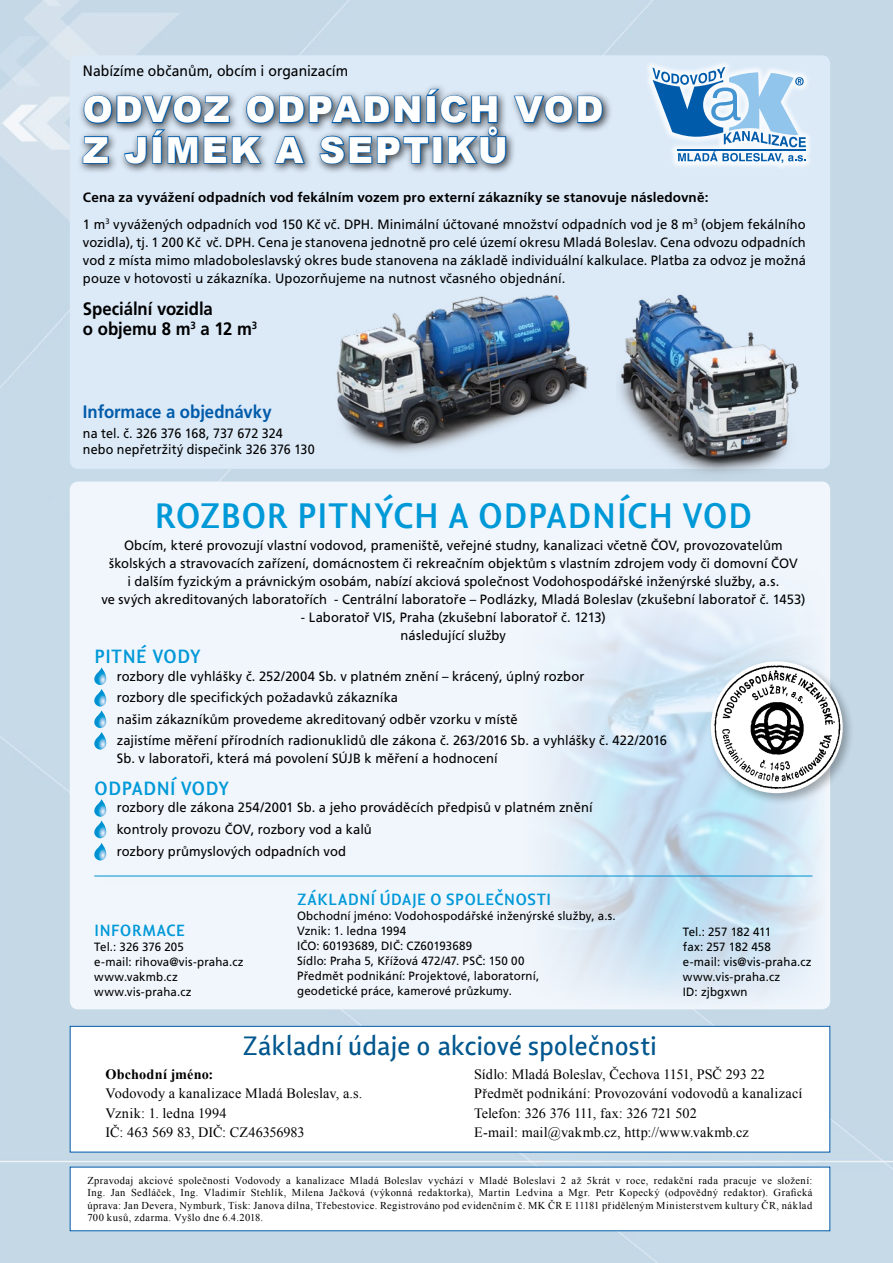
<style>
.page{position:relative;width:893px;height:1263px;background:#fff}
.page>*{position:absolute;margin:0;border:0;box-sizing:border-box;transform-origin:0 0}
.t1{font:900 36px/40.5px "Arial";letter-spacing:.05em;color:#fff}
.t2{font:700 36px "Lisboa Sans";letter-spacing:-.015em;color:#0099d8}
.t3{font:500 27px "Lisboa Sans";letter-spacing:-.01em;color:#00578e}
.t4{font:700 19.5px "Lisboa Sans";letter-spacing:-.01em;color:#0099d8}
.t5{font:700 18px/20.4px "Frutiger CE";letter-spacing:-.005em;color:#000;scale:.93 1}
.t6{font:700 18px "Frutiger CE";letter-spacing:-.005em;color:#005baa;scale:.93 1}
.t7{font:700 16.5px "Lisboa Sans";letter-spacing:-.005em;color:#0099d8}
.t8{font:15px "Frutiger CE";color:#000;scale:.93 1}
.t9{font:14.25px/19.5px "Times New Roman";letter-spacing:.01em;color:#000}
.t10{font:700 14.25px "Times New Roman";letter-spacing:.01em;color:#000}
.t11{font:13.5px/18px "Frutiger CE";letter-spacing:.005em;color:#000;scale:.96 1}
.t12{font:13.5px/15.8px "Frutiger CE";letter-spacing:.005em;color:#000;scale:.93 1}
.t13{font:12px/15px "Frutiger CE";letter-spacing:.01em;color:#000;scale:.96 1}
.t14{font:10.5px/12.3px "Times New Roman";letter-spacing:.04em;color:#000;text-align:justify}
.s1{font-weight:700}
</style>
<div class="page">
<img style="left:0;top:0;width:893px;height:1263px">
<div style="left:70px;top:55px;width:760px;height:414px;background:#dceaf8;border-radius:9px"></div>
<svg style="left:70px;top:482px;width:760px;height:527px;fill:#f1f6fc"></svg>
<div style="left:77px;top:82px;width:536px;height:92px;background:#000;opacity:.75"></div>
<svg style="left:82px;top:88px;width:522px;height:77px"></svg>
<div style="left:645px;top:60px;width:169px;height:110px;background:#fff;opacity:.8"></div>
<svg style="left:652px;top:67px;width:154px;height:96px"></svg>
<img style="left:336px;top:295px;width:253px;height:158px">
<img style="left:616px;top:294px;width:203px;height:188px">
<div style="left:70px;top:1167px;width:760px;height:64px;background:#fff"></div>
<div style="left:70px;top:1026px;width:760px;height:126px;background:#fff"></div>
<div style="left:70px;top:1026px;width:760px;height:126px;border:1px solid #005baa"></div>
<div style="left:707px;top:657px;width:148px;height:148px;background:#000;opacity:.3"></div>
<img style="left:711px;top:661px;width:132px;height:132px;border-radius:66px">
<svg style="left:94px;top:667px;width:13px;height:83px"></svg>
<svg style="left:94px;top:799px;width:13px;height:62px"></svg>
<div style="left:92px;top:872px;width:732px;height:17px;background:#000;opacity:.1"></div>
<hr style="left:94px;top:876px;width:718px;height:1px;background:#008fd0">
<p class="t8" style="left:83px;top:62px;width:287px">Nabízíme občanům, obcím i organizacím</p>
<h1 class="t1" style="left:83px;top:88px;width:522px">ODVOZ ODPADNÍCH VOD<br>Z JÍMEK A SEPTIKŮ</h1>
<p class="t11" style="left:83px;top:184px;width:754px;line-height:26.5px"><span class="s1">Cena za vyvážení odpadních vod fekálním vozem pro externí zákazníky se stanovuje následovně:<br></span>1 m<sup>3</sup> vyvážených odpadních vod 150 Kč vč. DPH. Minimální účtované množství odpadních vod je 8 m<sup>3</sup> (objem fekálního</p>
<p class="t11" style="left:83px;top:233px;width:754px;text-align:justify">vozidla), tj. 1 200 Kč vč. DPH. Cena je stanovena jednotně pro celé území okresu Mladá Boleslav. Cena odvozu odpadních vod z místa mimo mladoboleslavský okres bude stanovena na základě individuální kalkulace. Platba za odvoz je možná pouze v hotovosti u zákazníka. Upozorňujeme na nutnost včasného objednání.</p>
<h3 class="t5" style="left:83px;top:298px;width:189px">Speciální vozidla<br>o objemu 8 m<sup>3</sup> a 12 m<sup>3</sup></h3>
<h3 class="t6" style="left:83px;top:402px;width:204px">Informace a objednávky</h3>
<p class="t12" style="left:83px;top:426px;width:251px">na tel. č. 326 376 168, 737 672 324 nebo nepřetržitý dispečink 326 376 130</p>
<h1 class="t2" style="left:154px;top:492px;width:600px">ROZBOR PITNÝCH A ODPADNÍCH VOD</h1>
<p class="t11" style="left:101px;top:536px;width:735px;text-align:center">Obcím, které provozují vlastní vodovod, prameniště, veřejné studny, kanalizaci včetně ČOV, provozovatelům školských a stravovacích zařízení, domácnostem či rekreačním objektům s vlastním zdrojem vody či domovní ČOV<br>i dalším fyzickým a právnickým osobám, nabízí akciová společnost Vodohospodářské inženýrské služby, a.s.<br>ve svých akreditovaných laboratořích - Centrální laboratoře – Podlázky, Mladá Boleslav (zkušební laboratoř č. 1453)</p>
<p class="t11" style="left:301px;top:608px;width:319px;text-align:center">- Laboratoř VIS, Praha (zkušební laboratoř č. 1213) následující služby</p>
<h3 class="t4" style="left:94px;top:644px;width:108px">PITNÉ VODY</h3>
<p class="t11" style="left:117px;top:665px;width:575px;line-height:21.5px">rozbory dle vyhlášky č. 252/2004 Sb. v platném znění – krácený, úplný rozbor<br>rozbory dle specifických požadavků zákazníka<br>našim zákazníkům provedeme akreditovaný odběr vzorku v místě<br>zajistíme měření přírodních radionuklidů dle zákona č. 263/2016 Sb. a vyhlášky č. 422/2016</p>
<p class="t11" style="left:117px;top:749px;width:398px">Sb. v laboratoři, která má povolení SÚJB k měření a hodnocení</p>
<h3 class="t4" style="left:94px;top:776px;width:137px">ODPADNÍ VODY</h3>
<p class="t11" style="left:117px;top:797px;width:497px;line-height:21.9px">rozbory dle zákona 254/2001 Sb. a jeho prováděcích předpisů v platném znění kontroly provozu ČOV, rozbory vod a kalů<br>rozbory průmyslových odpadních vod</p>
<p class="t7" style="left:94px;top:919px;width:92px">INFORMACE</p>
<p class="t13" style="left:94px;top:939px;width:157px">Tel.: 326 376 205<br>e-mail: rihova@vis-praha.cz www.vakmb.cz www.vis-praha.cz</p>
<p class="t7" style="left:297px;top:889px;width:256px">ZÁKLADNÍ ÚDAJE O SPOLEČNOSTI</p>
<p class="t13" style="left:297px;top:908px;width:333px">Obchodní jméno: Vodohospodářské inženýrské služby, a.s.<br>Vznik: 1. ledna 1994<br>IČO: 60193689, DIČ: CZ60193689<br>Sídlo: Praha 5, Křížová 472/47. PSČ: 150 00<br>Předmět podnikání: Projektové, laboratorní,<br>geodetické práce, kamerové průzkumy.</p>
<h2 class="t3" style="left:243px;top:1029px;width:416px">Základní údaje o akciové společnosti</h2>
<p class="t13" style="left:683px;top:924px;width:136px">Tel.: 257 182 411<br>fax: 257 182 458<br>e-mail: vis@vis-praha.cz www.vis-praha.cz<br>ID: zjbgxwn</p>
<p class="t10" style="left:106px;top:1064px;width:109px">Obchodní jméno:</p>
<p class="t9" style="left:106px;top:1083px;width:258px">Vodovody a kanalizace Mladá Boleslav, a.s.<br>Vznik: 1. ledna 1994<br>IČ: 463 569 83, DIČ: CZ46356983</p>
<p class="t9" style="left:474px;top:1064px;width:330px">Sídlo: Mladá Boleslav, Čechova 1151, PSČ 293 22<br>Předmět podnikání: Provozování vodovodů a kanalizací Telefon: 326 376 111, fax: 326 721 502<br>E-mail: mail@vakmb.cz, http://www.vakmb.cz</p>
<p class="t14" style="left:88px;top:1174px;width:726px">Zpravodaj akciové společnosti Vodovody a kanalizace Mladá Boleslav vychází v Mladé Boleslavi 2 až 5krát v roce, redakční rada pracuje ve složení:<br>Ing. Jan Sedláček, Ing. Vladimír Stehlík, Milena Jačková (výkonná redaktorka), Martin Ledvina a Mgr. Petr Kopecký (odpovědný redaktor). Grafická úprava: Jan Devera, Nymburk, Tisk: Janova dílna, Třebestovice. Registrováno pod evidenčním č. MK ČR E 11181 přiděleným Ministerstvem kultury ČR, náklad 700 kusů, zdarma. Vyšlo dne 6.4.2018.</p>
</div>
